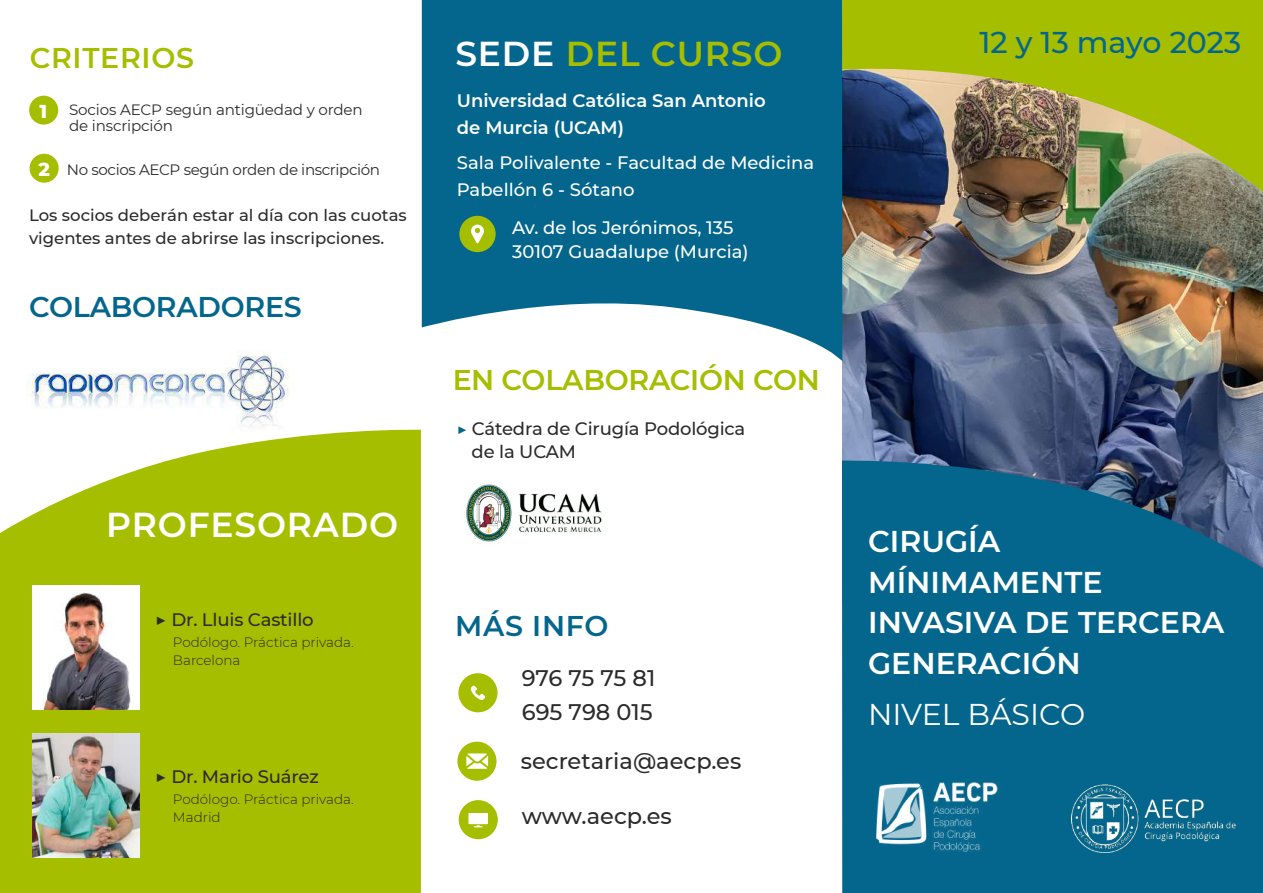
<style>
.page{position:relative;width:1263px;height:893px;background:#fff}
.page>*{position:absolute;margin:0;border:0;box-sizing:border-box;transform-origin:0 0}
.t1{font:600 34.5px "Montserrat";letter-spacing:.025em;color:#a5be00}
.t2{font:600 34.5px "Montserrat";letter-spacing:.025em;color:#fff}
.t3{font:600 30px/40.5px "Montserrat";color:#fff}
.t4{font:500 30px "Montserrat";color:#05668d}
.t5{font:30px "Montserrat";color:#fff}
.t6{font:600 28.5px "Montserrat";letter-spacing:-.01em;color:#05668d}
.t7{font:600 28.5px "Montserrat";letter-spacing:-.01em;color:#a5be00}
.t8{font:600 28.5px "Montserrat";letter-spacing:.025em;color:#a5be00}
.t9{font:500 22.5px/34px "Montserrat";color:#2b2b2c}
.t10{font:800 19.05px "Montserrat";color:#fff}
.t11{font:500 18px/27px "Montserrat";color:#fff}
.t12{font:500 18px/22.5px "Montserrat";letter-spacing:-.01em;color:#2b2b2c}
.t13{font:600 18px/27px "Montserrat";color:#fff}
.t14{font:500 16.5px/22.5px "Montserrat";color:#2b2b2c}
.t15{font:15px/16.5px "Montserrat";letter-spacing:-.01em;color:#2b2b2c}
.t16{font:300 13.5px/18px "Montserrat";color:#2b2b2c}
.s1{font-weight:400;font-size:19.5px}
.s2{color:#fff}
.s3{font-weight:400;color:#05668d}
</style>
<div class="page">
<img style="left:26px;top:350px;width:269px;height:76px">
<img style="left:842px;top:203px;width:421px;height:255px">
<svg style="left:0;top:430px;width:421px;height:463px;background:#abc213"></svg>
<svg style="left:842px;top:458px;width:421px;height:435px;background:#0b648b"></svg>
<img style="left:842px;top:0;width:421px;height:203px">
<svg style="left:422px;top:0;width:420px;height:361px;background:#24799b"></svg>
<div style="left:29px;top:96px;width:29px;height:29px;background:#a5be00;border-radius:50%"></div>
<div style="left:30px;top:154px;width:29px;height:29px;background:#a5be00;border-radius:50%"></div>
<div style="left:459px;top:216px;width:37px;height:36px;background:#a5be00;border-radius:50%"></div>
<svg style="left:471px;top:225px;width:13px;height:18px"></svg>
<div style="left:458px;top:673px;width:39px;height:39px;background:#a5be00;border-radius:50%"></div>
<svg style="left:470px;top:685px;width:15px;height:15px"></svg>
<div style="left:459px;top:800px;width:39px;height:39px;background:#a5be00;border-radius:50%"></div>
<div style="left:468px;top:813px;width:20px;height:11px;background:#fff"></div>
<div style="left:457px;top:742px;width:39px;height:39px;background:#a5be00;border-radius:50%"></div>
<svg style="left:466px;top:753px;width:22px;height:16px"></svg>
<img style="left:466px;top:484px;width:136px;height:58px">
<img style="left:874px;top:771px;width:127px;height:90px">
<img style="left:1071px;top:785px;width:164px;height:67px">
<img style="left:32px;top:734px;width:108px;height:124px">
<img style="left:32px;top:586px;width:108px;height:124px">
<h3 class="t8" style="left:30px;top:38px;width:166px">CRITERIOS</h3>
<p class="t10" style="left:39px;top:97px;width:9px">1</p>
<p class="t10" style="left:38px;top:155px;width:13px">2</p>
<p class="t15" style="left:69px;top:101px;width:295px">Socios AECP según antigüedad y orden de inscripción</p>
<p class="t15" style="left:67px;top:160px;width:315px">No socios AECP según orden de inscripción</p>
<p class="t14" style="left:29px;top:203px;width:379px">Los socios deberán estar al día con las cuotas vigentes antes de abrirse las inscripciones.</p>
<h3 class="t6" style="left:29px;top:286px;width:274px">COLABORADORES</h3>
<h1 class="t2" style="left:106px;top:501px;width:294px">PROFESORADO</h1>
<p class="t12" style="left:155px;top:608px;width:160px"><span class="s1">▶</span> Dr. Lluis Castillo</p>
<p class="t16" style="left:173px;top:633px;width:182px">Podólogo. Práctica privada.<br>Barcelona</p>
<p class="t12" style="left:155px;top:764px;width:165px"><span class="s1">▶</span> Dr. Mario Suárez</p>
<p class="t16" style="left:173px;top:790px;width:182px">Podólogo. Práctica privada.<br>Madrid</p>
<h1 class="t1" style="left:455px;top:30px;width:329px"><span class="s2">SEDE</span> DEL CURSO</h1>
<p class="t13" style="left:457px;top:87px;width:310px">Universidad Católica San Antonio de Murcia (UCAM)</p>
<p class="t11" style="left:457px;top:148px;width:359px">Sala Polivalente - Facultad de Medicina<br>Pabellón 6 - Sótano</p>
<p class="t11" style="left:512px;top:215px;width:238px;line-height:24px">Av. de los Jerónimos, 135<br>30107 Guadalupe (Murcia)</p>
<h3 class="t7" style="left:452px;top:359px;width:369px">EN COLABORACIÓN CON</h3>
<p class="t12" style="left:472px;top:417px;width:275px;text-indent:-15px"><span class="s3">▶</span> Cátedra de Cirugía Podológica de la UCAM</p>
<h3 class="t6" style="left:455px;top:606px;width:155px">MÁS INFO</h3>
<p class="t9" style="left:522px;top:660px;width:135px">976 75 75 81<br>695 798 015</p>
<p class="t9" style="left:521px;top:743px;width:222px">secretaria@aecp.es</p>
<p class="t9" style="left:522px;top:798px;width:152px">www.aecp.es</p>
<h2 class="t4" style="left:979px;top:21px;width:263px">12 y 13 mayo 2023</h2>
<h2 class="t3" style="left:868px;top:520px;width:358px">CIRUGÍA<br>MÍNIMAMENTE<br>INVASIVA DE TERCERA<br>GENERACIÓN</h2>
<h2 class="t5" style="left:868px;top:694px;width:219px">NIVEL BÁSICO</h2>
</div>
